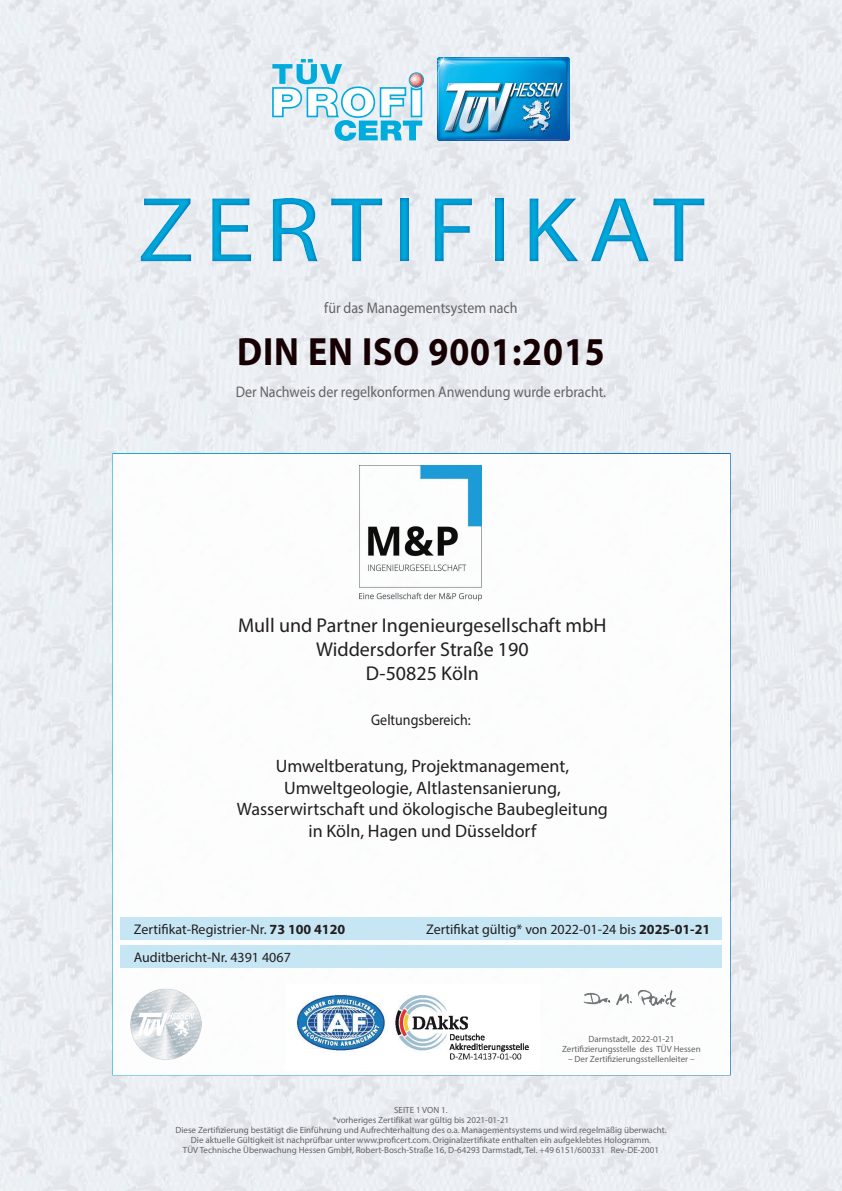
<style>
.page{position:relative;width:842px;height:1191px;background:#fff}
.page>*{position:absolute;margin:0;border:0;box-sizing:border-box;transform-origin:0 0}
.t1{font:93px "Myriad Pro";letter-spacing:.1em;color:#00acdd;scale:1.1 1}
.t2{font:700 39.6px "Myriad Pro";letter-spacing:.025em;color:#170003;scale:.91 1}
.t3{font:20px/24px "Myriad Pro";color:#231f20;text-align:center}
.t4{font:18px/21.6px "Myriad Pro";color:#231f20;text-align:center}
.t5{font:15.4px "Myriad Pro";color:#636366;scale:.91 1}
.t6{font:15.4px "Myriad Pro";color:#231f20;scale:.91 1}
.t7{font:14px/28.1px "Myriad Pro";color:#231f20}
.t8{font:9px/10px "Myriad Pro";color:#636366;text-align:center}
.s1{font-weight:700}
</style>
<div class="page">
<img style="left:0;top:0;width:842px;height:1191px">
<img style="left:437px;top:57px;width:132px;height:83px">
<svg style="left:272px;top:59px;width:152px;height:82px"></svg>
<div style="left:112px;top:453px;width:619px;height:622px;background:#fff;border:2px solid #fff"></div>
<div style="left:120px;top:945px;width:602px;height:23px;background:#c1e4f4"></div>
<div style="left:121px;top:917px;width:601px;height:22px;background:#c1e4f4"></div>
<img style="left:296px;top:995px;width:233px;height:65px">
<img style="left:744px;top:810px;width:77px;height:55px">
<img style="left:736px;top:724px;width:98px;height:40px">
<img style="left:735px;top:636px;width:95px;height:35px">
<img style="left:736px;top:549px;width:93px;height:35px">
<img style="left:737px;top:479px;width:91px;height:36px">
<img style="left:735px;top:1005px;width:99px;height:53px">
<img style="left:583px;top:989px;width:93px;height:18px">
<div style="left:0;top:172px;width:842px;height:114px;background:#006bb6;opacity:.75"></div>
<img style="left:130px;top:988px;width:71px;height:71px">
<img style="left:360px;top:465px;width:122px;height:136px">
<h1 class="t1" style="left:138px;top:173px;width:517px">ZERTIFIKAT</h1>
<h3 class="t5" style="left:324px;top:298px;width:214px">für das Managementsystem nach</h3>
<h2 class="t2" style="left:237px;top:326px;width:406px">DIN EN ISO 9001:2015</h2>
<h3 class="t5" style="left:236px;top:382px;width:408px">Der Nachweis der regelkonformen Anwendung wurde erbracht.</h3>
<h3 class="t3" style="left:238px;top:613px;width:370px">Mull und Partner Ingenieurgesellschaft mbH<br>Widdersdorfer Straße 190<br>D-50825 Köln</h3>
<h3 class="t6" style="left:371px;top:710px;width:111px">Geltungsbereich:</h3>
<h3 class="t4" style="left:237px;top:755px;width:373px">Umweltberatung, Projektmanagement, Umweltgeologie, Altlastensanierung, Wasserwirtschaft und ökologische Baubegleitung in Köln, Hagen und Düsseldorf</h3>
<h3 class="t7" style="left:134px;top:915px;width:213px">Zertifikat-Registrier-Nr. <span class="s1">73 100 4120<br></span>Auditbericht-Nr. 4391 4067</h3>
<h3 class="t7" style="left:426px;top:915px;width:286px">Zertifikat gültig* von 2022-01-24 bis <span class="s1">2025-01-21</span></h3>
<p class="t8" style="left:562px;top:1034px;width:140px">Darmstadt, 2022-01-21<br>Zertifizierungsstelle des TÜV Hessen</p>
<p class="t8" style="left:568px;top:1054px;width:128px">– Der Zertifizierungsstellenleiter –</p>
<p class="t8" style="left:175px;top:1105px;width:493px">SEITE 1 VON 1.<br>*vorheriges Zertifikat war gültig bis 2021-01-21<br>Diese Zertifizierung bestätigt die Einführung und Aufrechterhaltung des o.a. Managementsystems und wird regelmäßig überwacht.<br>Die aktuelle Gültigkeit ist nachprüfbar unter www.proficert.com. Originalzertifikate enthalten ein aufgeklebtes Hologramm.<br>TÜV Technische Überwachung Hessen GmbH, Robert-Bosch-Straße 16, D-64293 Darmstadt, Tel. +49 6151/600331 Rev-DE-2001</p>
</div>
